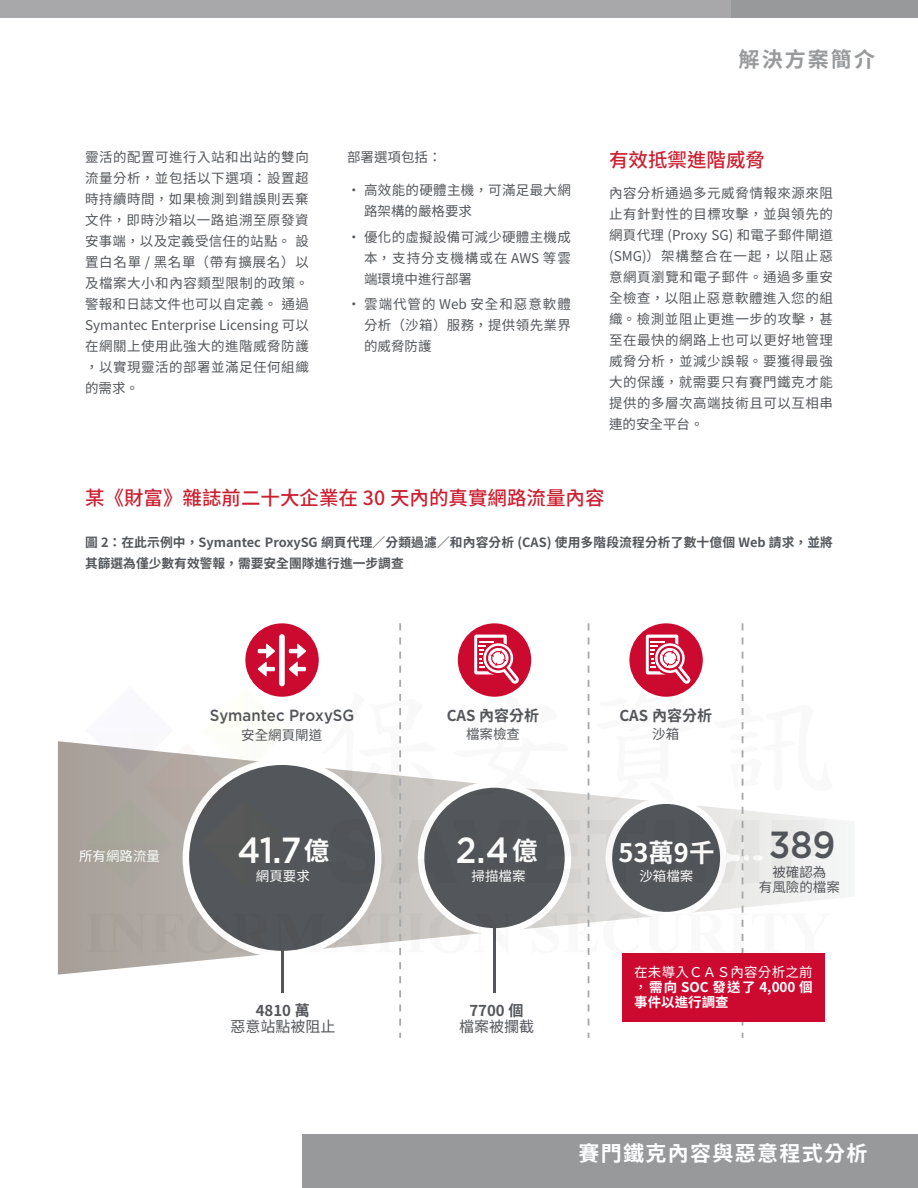
<style>
.page{position:relative;width:918px;height:1188px;background:#fff}
.page>*{position:absolute;margin:0;border:0;box-sizing:border-box;transform-origin:0 0}
.t1{font:500 37.65px "Gotham";color:#53565a;scale:.93 1}
.t2{font:500 36.3px "Gotham";color:#fff;scale:.93 1}
.t3{font:700 25.5px "Source Han Sans TW";color:#fff}
.t4{font:700 21px "Source Han Sans TW";letter-spacing:.065em;color:#fff}
.t5{font:700 21px "Source Han Sans TW";letter-spacing:.1em;color:#97999b}
.t6{font:500 19.5px "Source Han Sans TW";color:#cc2031}
.t7{font:500 16.2px "Gotham";color:#52555b;scale:.93 1}
.t8{font:700 15px "Source Han Sans TW";color:#54565a}
.t9{font:15px "Source Han Sans TW";color:#54565a}
.t10{font:13.5px/21px "Source Han Sans TW";letter-spacing:.04em;color:#53565a;text-align:justify}
.t11{font:700 13.5px/15px "Source Han Sans TW";color:#fff;text-align:justify}
.t12{font:13.5px/15px "Source Han Sans TW";color:#54565a;text-align:center}
.t13{font:13.5px "Source Han Sans TW";color:#fff}
.t14{font:700 12.75px/21px "Source Han Sans TW";color:#53565a}
.s1{font-weight:400}
</style>
<div class="page">
<div style="left:0;top:0;width:735px;height:18px;background:#a8a8aa"></div>
<div style="left:731px;top:0;width:187px;height:18px;background:#97999b"></div>
<div style="left:302px;top:1134px;width:616px;height:54px;background:#97999b"></div>
<svg style="left:58px;top:741px;width:785px;height:234px"></svg>
<div style="left:245px;top:623px;width:74px;height:74px;background:#cc092f;border-radius:50%"></div>
<svg style="left:258px;top:643px;width:17px;height:34px"></svg>
<svg style="left:289px;top:643px;width:17px;height:34px"></svg>
<div style="left:279px;top:634px;width:6px;height:52px;background:#fff;border-radius:3px"></div>
<div style="left:458px;top:623px;width:73px;height:74px;background:#cc092f;border-radius:50%"></div>
<svg style="left:474px;top:634px;width:45px;height:50px"></svg>
<div style="left:629px;top:623px;width:74px;height:74px;background:#cc092f;border-radius:50%"></div>
<svg style="left:646px;top:634px;width:45px;height:50px"></svg>
<svg style="left:399px;top:623px;width:2px;height:415px"></svg>
<svg style="left:588px;top:623px;width:1px;height:415px"></svg>
<div style="left:622px;top:953px;width:203px;height:69px;background:#cc092f"></div>
<hr style="left:281px;top:908px;width:3px;height:85px;background:#53565a">
<hr style="left:493px;top:908px;width:3px;height:85px;background:#53565a">
<svg style="left:741px;top:623px;width:3px;height:415px"></svg>
<img style="left:85px;top:687px;width:748px;height:267px">
<p class="t10" style="left:85px;top:146px;width:225px">靈活的配置可進行入站和出站的雙向流量分析，並包括以下選項：設置超時持續時間，如果檢測到錯誤則丟棄文件，即時沙箱以一路追溯至原發資安事端，以及定義受信任的站點。 設置白名單 / 黑名單（帶有擴展名）以及檔案大小和內容類型限制的政策。警報和日誌文件也可以自定義。 通過Symantec Enterprise Licensing 可以在網關上使用此強大的進階威脅防護，以實現靈活的部署並滿足任何組織的需求。</p>
<p class="t10" style="left:347px;top:146px;width:96px">部署選項包括：</p>
<p class="t10" style="left:364px;top:180px;width:208px;text-indent:-17px">‧ 高效能的硬體主機，可滿足最大網路架構的嚴格要求</p>
<p class="t10" style="left:364px;top:226px;width:208px;text-indent:-17px">‧ 優化的虛擬設備可減少硬體主機成本，支持分支機構或在 AWS 等雲端環境中進行部署</p>
<p class="t10" style="left:364px;top:294px;width:208px;text-indent:-17px">‧ 雲端代管的 Web 安全和惡意軟體分析（沙箱）服務，提供領先業界的威脅防護</p>
<h3 class="t5" style="left:739px;top:47px;width:138px">解決方案簡介</h3>
<h3 class="t6" style="left:609px;top:149px;width:157px">有效抵禦進階威脅</h3>
<p class="t10" style="left:609px;top:183px;width:225px">內容分析通過多元威脅情報來源來阻止有針對性的目標攻擊，並與領先的網頁代理 (Proxy SG) 和電子郵件閘道(SMG)）架構整合在一起，以阻止惡意網頁瀏覽和電子郵件。通過多重安全檢查，以阻止惡意軟體進入您的組織。檢測並阻止更進一步的攻擊，甚至在最快的網路上也可以更好地管理威脅分析，並減少誤報。要獲得最強大的保護，就需要只有賽門鐵克才能提供的多層次高端技術且可以互相串連的安全平台。</p>
<h3 class="t6" style="left:85px;top:487px;width:521px">某《財富》雜誌前二十大企業在 30 天內的真實網路流量內容</h3>
<p class="t14" style="left:85px;top:532px;width:750px">圖 2：在此示例中，Symantec ProxySG 網頁代理／分類過濾／和內容分析 (CAS) 使用多階段流程分析了數十億個 Web 請求，並將其篩選為僅少數有效警報，需要安全團隊進行進一步調查</p>
<p class="t13" style="left:79px;top:848px;width:82px">所有網路流量</p>
<p class="t7" style="left:210px;top:704px;width:157px">Symantec ProxySG</p>
<p class="t12" style="left:241px;top:728px;width:82px">安全網頁閘道</p>
<p class="t8" style="left:447px;top:707px;width:94px">CAS 內容分析</p>
<p class="t12" style="left:466px;top:727px;width:55px">檔案檢查</p>
<p class="t8" style="left:619px;top:707px;width:94px">CAS 內容分析</p>
<p class="t12" style="left:652px;top:727px;width:28px">沙箱</p>
<h2 class="t2" style="left:238px;top:827px;width:70px">41.7</h2>
<h2 class="t2" style="left:456px;top:827px;width:58px">2.4</h2>
<h1 class="t1" style="left:769px;top:820px;width:73px">389</h1>
<h3 class="t3" style="left:304px;top:836px;width:27px">億</h3>
<h3 class="t3" style="left:512px;top:836px;width:27px">億</h3>
<h3 class="t3" style="left:618px;top:838px;width:98px">53萬9千</h3>
<p class="t12" style="left:759px;top:865px;width:82px">被確認為<br>有風險的檔案</p>
<p class="t13" style="left:256px;top:869px;width:55px">網頁要求</p>
<p class="t13" style="left:472px;top:869px;width:55px">掃描檔案</p>
<p class="t13" style="left:639px;top:869px;width:55px">沙箱檔案</p>
<p class="t8" style="left:256px;top:1002px;width:56px">4810 萬</p>
<p class="t9" style="left:230px;top:1018px;width:106px">惡意站點被阻止</p>
<p class="t8" style="left:469px;top:1002px;width:56px">7700 個</p>
<p class="t9" style="left:459px;top:1018px;width:76px">檔案被攔截</p>
<p class="t11" style="left:634px;top:965px;width:180px"><span class="s1">在未導入ＣＡＳ內容分析之前，</span>需向 SOC 發送了 4,000 個事件以進行調查</p>
<h3 class="t4" style="left:578px;top:1141px;width:291px">賽門鐵克內容與惡意程式分析</h3>
</div>
